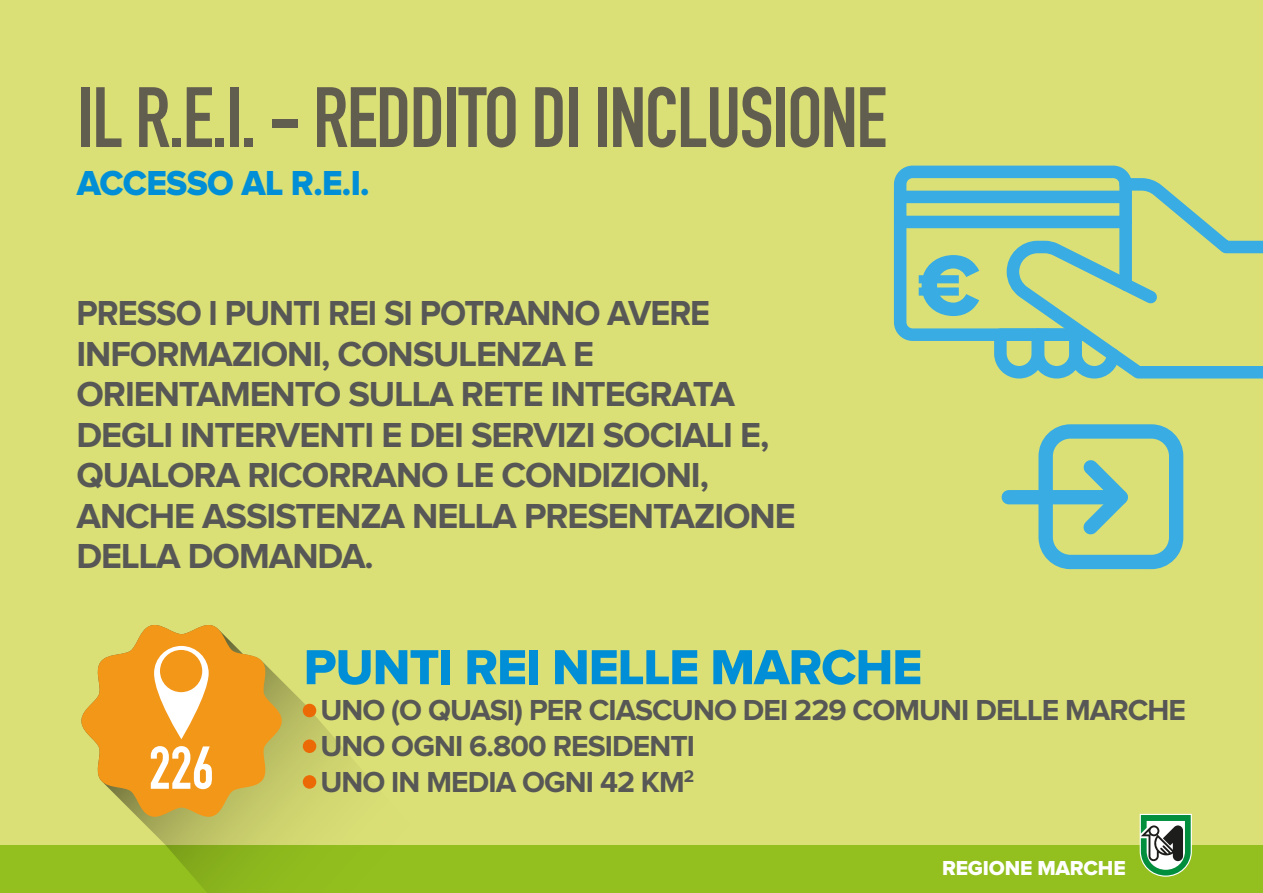
<style>
.page{position:relative;width:1263px;height:893px;background:#dbe076}
.page>*{position:absolute;margin:0;border:0;box-sizing:border-box;transform-origin:0 0}
.t1{font:88.35px "Proxima Nova Extrabld";color:#39ace3}
.t2{font:84px "DIN Engschrift Std";letter-spacing:-.02em;color:#625e4f}
.t3{font:59.4px "DIN Engschrift Std";color:#fff}
.t4{font:51px "Proxima Nova Extrabld";letter-spacing:-.02em;color:#008fd6}
.t5{font:700 36px/40.5px "Proxima Nova";letter-spacing:-.03em;color:#575756;scale:.95 1}
.t6{font:36px "Proxima Nova Extrabld";letter-spacing:-.02em;color:#008fd6}
.t7{font:700 30px "Proxima Nova";letter-spacing:-.03em;color:#575756}
.t8{font:21px "Proxima Nova Extrabld";letter-spacing:-.01em;color:#fff}
</style>
<div class="page">
<div style="left:0;top:846px;width:1263px;height:47px;background:#93c01f"></div>
<svg style="left:1138px;top:813px;width:55px;height:64px;background:#7ba87b"></svg>
<svg style="left:292px;top:691px;width:139px;height:155px"></svg>
<svg style="left:81px;top:625px;width:201px;height:192px"></svg>
<svg style="left:154px;top:646px;width:55px;height:93px;background:#fad7a6"></svg>
<div style="left:160px;top:650px;width:42px;height:42px;background:#f39719;border-radius:50%"></div>
<div style="left:1038px;top:424px;width:145px;height:145px;border:14px solid #39ace3;border-radius:25px"></div>
<svg style="left:1070px;top:460px;width:58px;height:75px"></svg>
<div style="left:1009px;top:490px;width:112px;height:14px;background:#39ace3"></div>
<div style="left:303px;top:704px;width:13px;height:13px;background:#ec6a06;border-radius:50%"></div>
<div style="left:303px;top:739px;width:13px;height:14px;background:#ec6a06;border-radius:50%"></div>
<div style="left:303px;top:775px;width:13px;height:14px;background:#ec6a06;border-radius:50%"></div>
<svg style="left:893px;top:165px;width:234px;height:170px;background:#52b4d1"></svg>
<svg style="left:899px;top:172px;width:364px;height:207px"></svg>
<h2 class="t2" style="left:77px;top:68px;width:811px">IL R.E.I. - REDDITO DI INCLUSIONE</h2>
<p class="t6" style="left:77px;top:167px;width:294px">ACCESSO AL R.E.I.</p>
<p class="t5" style="left:77px;top:294px;width:759px">PRESSO I PUNTI REI SI POTRANNO AVERE<br>INFORMAZIONI, CONSULENZA E<br>ORIENTAMENTO SULLA RETE INTEGRATA<br>DEGLI INTERVENTI E DEI SERVIZI SOCIALI E,<br>QUALORA RICORRANO LE CONDIZIONI,<br>ANCHE ASSISTENZA NELLA PRESENTAZIONE<br>DELLA DOMANDA.</p>
<h1 class="t1" style="left:917px;top:245px;width:65px">€</h1>
<h3 class="t3" style="left:149px;top:733px;width:67px">226</h3>
<h3 class="t4" style="left:304px;top:644px;width:620px">PUNTI REI NELLE MARCHE</h3>
<p class="t7" style="left:304px;top:696px;width:884px">• UNO (O QUASI) PER CIASCUNO DEI 229 COMUNI DELLE MARCHE</p>
<p class="t7" style="left:304px;top:732px;width:393px">• UNO OGNI 6.800 RESIDENTI</p>
<p class="t7" style="left:304px;top:768px;width:392px">• UNO IN MEDIA OGNI 42 KM<sup>2</sup></p>
<p class="t8" style="left:942px;top:858px;width:185px">REGIONE MARCHE</p>
</div>
